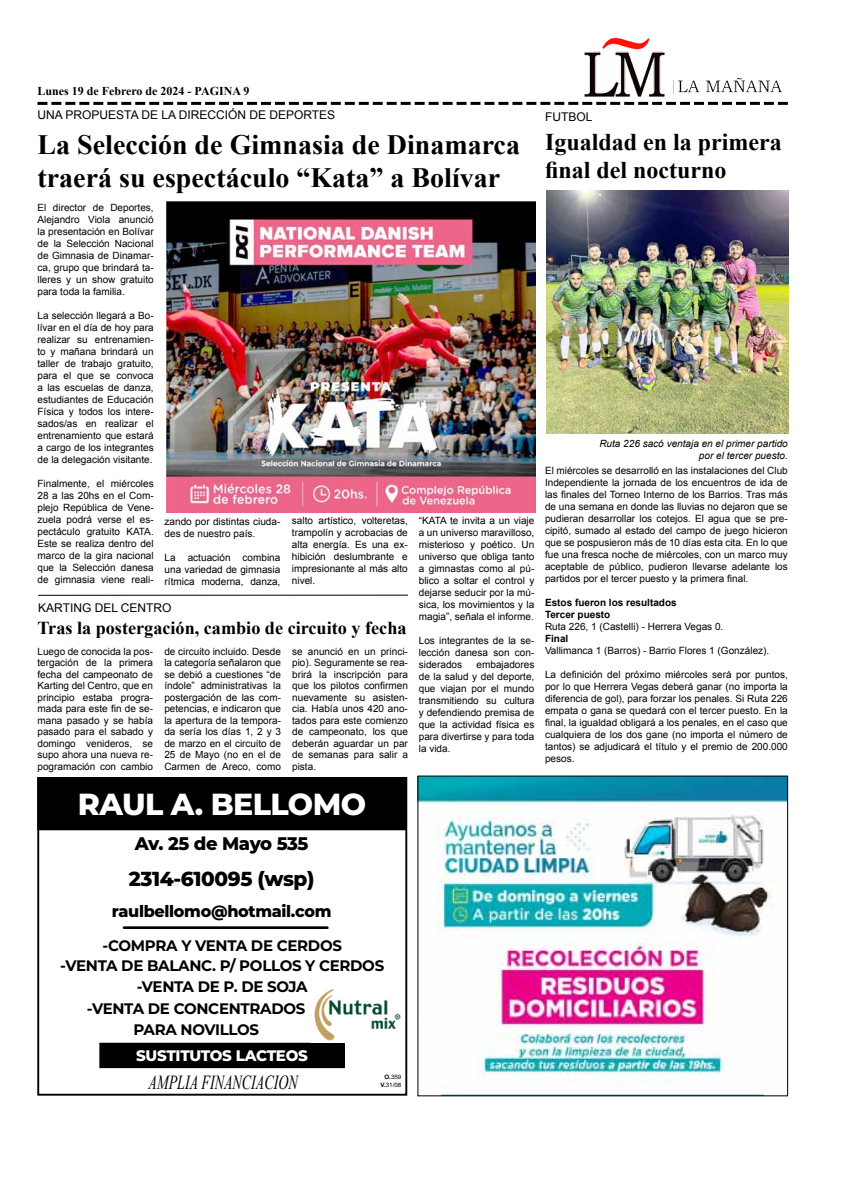
<style>
.page{position:relative;width:842px;height:1191px;background:#fff}
.page>*{position:absolute;margin:0;border:0;box-sizing:border-box;transform-origin:0 0}
.t1{font:800 30.4px "Montserrat";letter-spacing:-.02em;color:#fff}
.t2{font:700 28px/33.6px "Times New Roman";color:#000}
.t3{font:700 24px/28.8px "Times New Roman";color:#000}
.t4{font:800 20.3px "Montserrat";letter-spacing:-.02em;color:#000}
.t5{font:italic 19.9px "Times New Roman";color:#000;scale:.7 1}
.t6{font:800 18.3px "Montserrat";letter-spacing:-.03em;color:#000}
.t7{font:700 18.2px "Times New Roman";color:#000}
.t8{font:800 16.2px "Montserrat";letter-spacing:-.02em;color:#000}
.t9{font:700 15.2px/20.3px "Montserrat";letter-spacing:-.02em;color:#000;text-align:center}
.t10{font:800 15.2px "Montserrat";letter-spacing:-.02em;color:#fff}
.t11{font:12px "Arial";color:#000}
.t12{font:700 12px "Times New Roman";color:#000}
.t13{font:10px/12px "Arial";color:#000;text-align:justify}
.t14{font:italic 10px/12px "Arial";color:#000;text-align:right}
.t15{font:700 10px/12px "Arial";color:#000}
.t16{font:6px/8px "Arial";color:#000;text-align:right;scale:1.05 1}
.s1{font-weight:700}
</style>
<div class="page">
<svg style="left:37px;top:102px;width:751px;height:3px"></svg>
<img style="left:584px;top:37px;width:198px;height:60px">
<div style="left:37px;top:777px;width:370px;height:318px;border:2px solid #000"></div>
<div style="left:38px;top:778px;width:367px;height:51px;background:#000"></div>
<div style="left:37px;top:777px;width:369px;height:53px;border:2px solid #000"></div>
<div style="left:123px;top:926px;width:205px;height:2px;border:2px solid #000"></div>
<div style="left:100px;top:1043px;width:244px;height:24px;background:#000"></div>
<div style="left:99px;top:1042px;width:246px;height:26px;border:1px solid #000"></div>
<img style="left:314px;top:989px;width:87px;height:52px">
<img style="left:419px;top:777px;width:367px;height:317px">
<div style="left:417px;top:775px;width:371px;height:321px;border:1px solid #000"></div>
<img style="left:166px;top:201px;width:369px;height:312px">
<img style="left:547px;top:190px;width:241px;height:243px">
<hr style="left:38px;top:594px;width:370px;height:2px;background:#000">
<p class="t12" style="left:37px;top:82px;width:214px">Lunes 19 de Febrero de 2024 - PAGINA 9</p>
<p class="t11" style="left:38px;top:107px;width:299px">UNA PROPUESTA DE LA DIRECCIÓN DE DEPORTES</p>
<h2 class="t2" style="left:38px;top:127px;width:484px">La Selección de Gimnasia de Dinamarca traerá su espectáculo “Kata” a Bolívar</h2>
<p class="t13" style="left:38px;top:201px;width:118px">El director de Deportes, Alejandro Viola anunció la presentación en Bolívar de la Selección Nacional de Gimnasia de Dinamar&shy;ca, grupo que brindará ta&shy;lleres y un show gratuito para toda la familia.</p>
<p class="t13" style="left:38px;top:309px;width:118px">La selección llegará a Bo&shy;lívar en el día de hoy para realizar su entrenamien&shy;to y mañana brindará un taller de trabajo gratuito, para el que se convoca a las escuelas de danza, estudiantes de Educación Física y todos los intere&shy;sados/as en realizar el entrenamiento que estará a cargo de los integrantes de la delegación visitante.</p>
<p class="t13" style="left:38px;top:477px;width:118px">Finalmente, el miércoles 28 a las 20hs en el Com&shy;plejo República de Vene&shy;zuela podrá verse el es&shy;pectáculo gratuito KATA.<br>Este se realiza dentro del marco de la gira nacional que la Selección danesa de gimnasia viene reali-</p>
<p class="t13" style="left:292px;top:514px;width:117px">salto artístico, volteretas, trampolín y acrobacias de alta energía. Es una ex&shy;hibición deslumbrante e impresionante al más alto nivel.</p>
<p class="t13" style="left:419px;top:514px;width:117px">“KATA te invita a un viaje a un universo maravilloso, misterioso y poético. Un universo que obliga tanto a gimnastas como al pú&shy;blico a soltar el control y dejarse seducir por la mú&shy;sica, los movimientos y la magia”, señala el informe.</p>
<p class="t13" style="left:419px;top:634px;width:117px">Los integrantes de la se&shy;lección danesa son con&shy;siderados</p>
<p class="t13" style="left:165px;top:515px;width:117px">zando por distintas ciuda&shy;des de nuestro país.</p>
<p class="t13" style="left:165px;top:551px;width:117px">La actuación combina una variedad de gimnasia rítmica moderna, danza,</p>
<p class="t11" style="left:38px;top:600px;width:135px">KARTING DEL CENTRO</p>
<h3 class="t7" style="left:38px;top:615px;width:370px">Tras la postergación, cambio de circuito y fecha</h3>
<p class="t13" style="left:38px;top:645px;width:117px;line-height:11.5px">Luego de conocida la pos&shy;tergación de la primera fecha del campeonato de Karting del Centro, que en principio estaba progra&shy;mada para este fin de se&shy;mana pasado y se había pasado para el sabado y domingo venideros, se supo ahora una nueva re&shy;pogramación con cambio</p>
<p class="t13" style="left:164px;top:645px;width:118px;line-height:11.5px">de circuito incluido. Desde la categoría señalaron que se debió a cuestiones “de índole” administrativas la postergación de las com&shy;petencias, e indicaron que la apertura de la tempora&shy;da sería los días 1, 2 y 3 de marzo en el circuito de 25 de Mayo (no en el de Carmen de Areco, como</p>
<p class="t13" style="left:292px;top:645px;width:117px;line-height:11.5px">se anunció en un princi&shy;pio). Seguramente se rea&shy;brirá la inscripción para que los pilotos confirmen nuevamente su asisten&shy;cia. Había unos 420 ano&shy;tados para este comienzo de campeonato, los que deberán aguardar un par de semanas para salir a pista.</p>
<p class="t13" style="left:419px;top:658px;width:117px;text-indent:58px">embajadores de la salud y del deporte, que viajan por el mundo transmitiendo su cultura y defendiendo premisa de que la actividad física es para divertirse y para toda la vida.</p>
<h1 class="t1" style="left:78px;top:782px;width:290px">RAUL A. BELLOMO</h1>
<h3 class="t6" style="left:135px;top:830px;width:175px">Av. 25 de Mayo 535</h3>
<h3 class="t4" style="left:129px;top:864px;width:187px">2314-610095 (wsp)</h3>
<h3 class="t8" style="left:112px;top:899px;width:221px">raulbellomo@hotmail.com</h3>
<h3 class="t9" style="left:60px;top:934px;width:325px">-COMPRA Y VENTA DE CERDOS<br>-VENTA DE BALANC. P/ POLLOS Y CERDOS -VENTA DE P. DE SOJA</h3>
<h3 class="t9" style="left:87px;top:998px;width:220px">-VENTA DE CONCENTRADOS<br>PARA NOVILLOS</h3>
<h3 class="t10" style="left:136px;top:1044px;width:173px">SUSTITUTOS LACTEOS</h3>
<h3 class="t5" style="left:148px;top:1068px;width:215px">AMPLIA FINANCIACION</h3>
<p class="t16" style="left:380px;top:1072px;width:22px"><span class="s1">O.</span>359<br><span class="s1">V.</span>31/08</p>
<p class="t11" style="left:545px;top:109px;width:49px">FUTBOL</p>
<h3 class="t3" style="left:545px;top:127px;width:238px">Igualdad en la primera final del nocturno</h3>
<p class="t14" style="left:599px;top:437px;width:190px">Ruta 226 sacó ventaja en el primer partido por el tercer puesto.</p>
<p class="t13" style="left:545px;top:464px;width:244px">El miércoles se desarrolló en las instalaciones del Club Independiente la jornada de los encuentros de ida de las finales del Torneo Interno de los Barrios. Tras más de una semana en donde las lluvias no dejaron que se pudieran desarrollar los cotejos. El agua que se pre&shy;cipitó, sumado al estado del campo de juego hicieron que se pospusieron más de 10 días esta cita. En lo que fue una fresca noche de miércoles, con un marco muy aceptable de público, pudieron llevarse adelante los partidos por el tercer puesto y la primera final.</p>
<p class="t15" style="left:545px;top:596px;width:133px">Estos fueron los resultados<br>Tercer puesto</p>
<p class="t13" style="left:545px;top:620px;width:180px">Ruta 226, 1 (Castelli) - Herrera Vegas 0.</p>
<p class="t15" style="left:545px;top:632px;width:25px">Final</p>
<p class="t13" style="left:545px;top:644px;width:226px">Vallimanca 1 (Barros) - Barrio Flores 1 (González).</p>
<p class="t13" style="left:545px;top:668px;width:244px">La definición del próximo miércoles será por puntos, por lo que Herrera Vegas deberá ganar (no importa la diferencia de gol), para forzar los penales. Si Ruta 226 empata o gana se quedará con el tercer puesto. En la final, la igualdad obligará a los penales, en el caso que cualquiera de los dos gane (no importa el número de tantos) se adjudicará el título y el premio de 200.000 pesos.</p>
</div>
